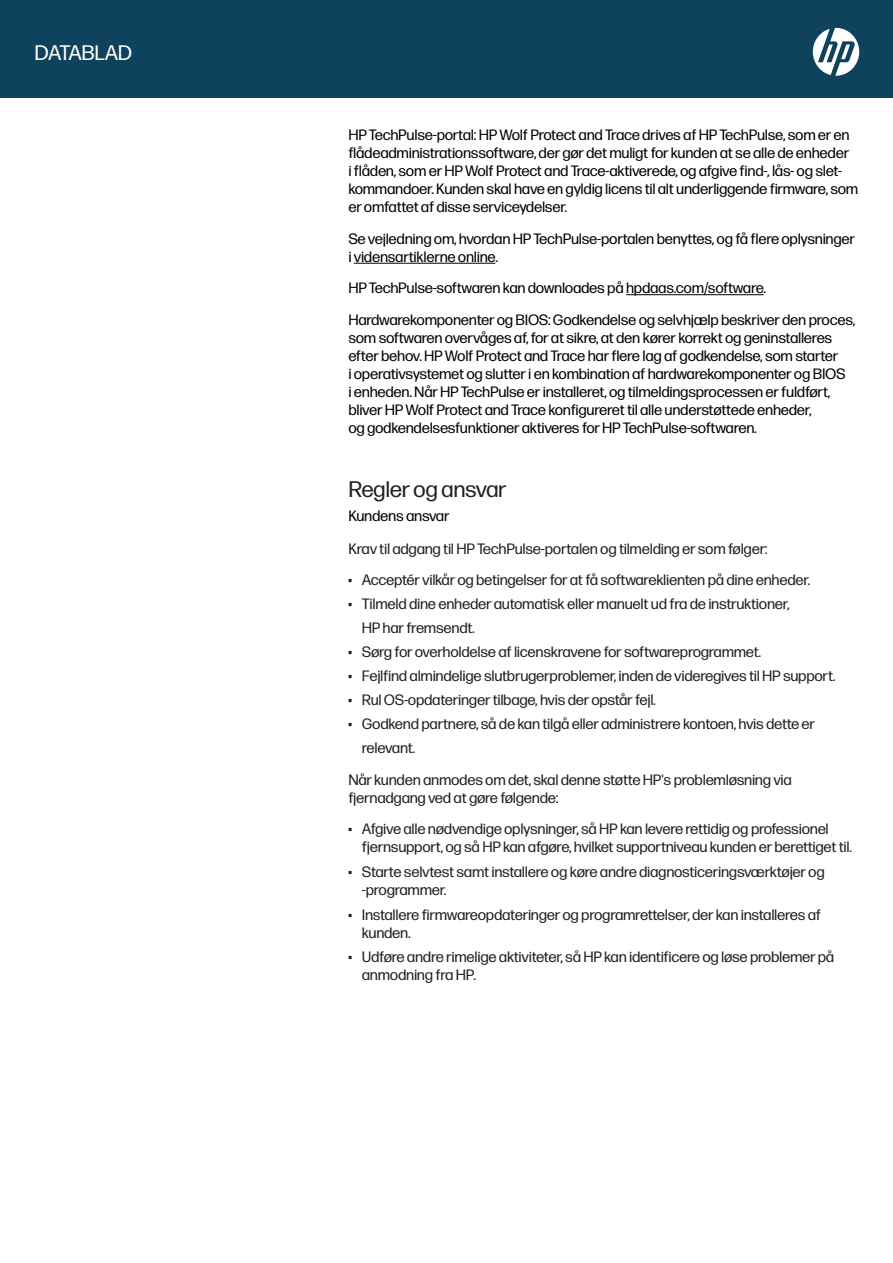
<style>
.page{position:relative;width:893px;height:1263px;background:#fff}
.page>*{position:absolute;margin:0;border:0;box-sizing:border-box;transform-origin:0 0}
.t1{font:22.5px "Forma DJR Micro";letter-spacing:-.02em;color:#231f20}
.t2{font:21px "Forma DJR Micro";letter-spacing:-.02em;color:#fff}
.t3{font:15px/18px "Forma DJR Micro";letter-spacing:-.02em;color:#000}
.t4{font:15px/18px "Forma DJR Micro";letter-spacing:-.02em;color:#231f20}
.s1{font-family:"Forma DJR Display"}
</style>
<div class="page">
<hr style="left:354px;top:263px;width:141px;height:1px;background:#000">
<hr style="left:626px;top:294px;width:138px;height:1px;background:#000">
<div style="left:0;top:0;width:893px;height:98px;background:#0f425c"></div>
<svg style="left:813px;top:28px;width:46px;height:48px"></svg>
<h2 class="t2" style="left:35px;top:38px;width:99px">DATABLAD</h2>
<p class="t3" style="left:348px;top:125px;width:511px">HP TechPulse-portal: HP Wolf Protect and Trace drives af HP TechPulse, som er en flådeadministrationssoftware, der gør det muligt for kunden at se alle de enheder<br>i flåden, som er HP Wolf Protect and Trace-aktiverede, og afgive find-, lås- og slet&shy;kommandoer. Kunden skal have en gyldig licens til alt underliggende firmware, som er omfattet af disse serviceydelser.</p>
<p class="t3" style="left:348px;top:228px;width:508px">Se vejledning om, hvordan HP TechPulse-portalen benyttes, og få flere oplysninger i vidensartiklerne online.</p>
<p class="t3" style="left:348px;top:271px;width:508px;line-height:31.5px">HP TechPulse-softwaren kan downloades på hpdaas.com/software.<br>Hardwarekomponenter og BIOS: Godkendelse og selvhjælp beskriver den proces,</p>
<p class="t3" style="left:348px;top:327px;width:499px">som softwaren overvåges af, for at sikre, at den kører korrekt og geninstalleres efter behov. HP Wolf Protect and Trace har flere lag af godkendelse, som starter<br>i operativsystemet og slutter i en kombination af hardwarekomponenter og BIOS i enheden. Når HP TechPulse er installeret, og tilmeldingsprocessen er fuldført, bliver HP Wolf Protect and Trace konfigureret til alle understøttede enheder,<br>og godkendelsesfunktioner aktiveres for HP TechPulse-softwaren.</p>
<h1 class="t1" style="left:348px;top:473px;width:160px">Regler og ansvar</h1>
<p class="t3" style="left:348px;top:506px;width:103px">Kundens ansvar</p>
<p class="t4" style="left:348px;top:539px;width:421px">Krav til adgang til HP TechPulse-portalen og tilmelding er som følger:</p>
<p class="t4" style="left:348px;top:570px;width:464px"><span class="s1">•</span> Acceptér vilkår og betingelser for at få softwareklienten på dine enheder.</p>
<p class="t4" style="left:362px;top:591px;width:429px;line-height:24px;text-indent:-14px"><span class="s1">•</span> Tilmeld dine enheder automatisk eller manuelt ud fra de instruktioner,<br>HP har fremsendt.</p>
<p class="t4" style="left:348px;top:642px;width:414px"><span class="s1">•</span> Sørg for overholdelse af licenskravene for softwareprogrammet.</p>
<p class="t4" style="left:348px;top:666px;width:489px"><span class="s1">•</span> Fejlfind almindelige slutbrugerproblemer, inden de videregives til HP support.</p>
<p class="t4" style="left:348px;top:690px;width:309px"><span class="s1">•</span> Rul OS-opdateringer tilbage, hvis der opstår fejl.</p>
<p class="t4" style="left:362px;top:711px;width:455px;line-height:24px;text-indent:-14px"><span class="s1">•</span> Godkend partnere, så de kan tilgå eller administrere kontoen, hvis dette er relevant.</p>
<p class="t4" style="left:348px;top:769px;width:445px">Når kunden anmodes om det, skal denne støtte HP's problemløsning via fjernadgang ved at gøre følgende:</p>
<p class="t4" style="left:362px;top:819px;width:492px;text-indent:-14px"><span class="s1">•</span> Afgive alle nødvendige oplysninger, så HP kan levere rettidig og professionel fjernsupport, og så HP kan afgøre, hvilket supportniveau kunden er berettiget til.</p>
<p class="t4" style="left:362px;top:861px;width:464px;text-indent:-14px"><span class="s1">•</span> Starte selvtest samt installere og køre andre diagnosticeringsværktøjer og -programmer.</p>
<p class="t4" style="left:362px;top:904px;width:461px;text-indent:-14px"><span class="s1">•</span> Installere firmwareopdateringer og programrettelser, der kan installeres af kunden.</p>
<p class="t4" style="left:362px;top:947px;width:474px;text-indent:-14px"><span class="s1">•</span> Udføre andre rimelige aktiviteter, så HP kan identificere og løse problemer på anmodning fra HP.</p>
</div>
